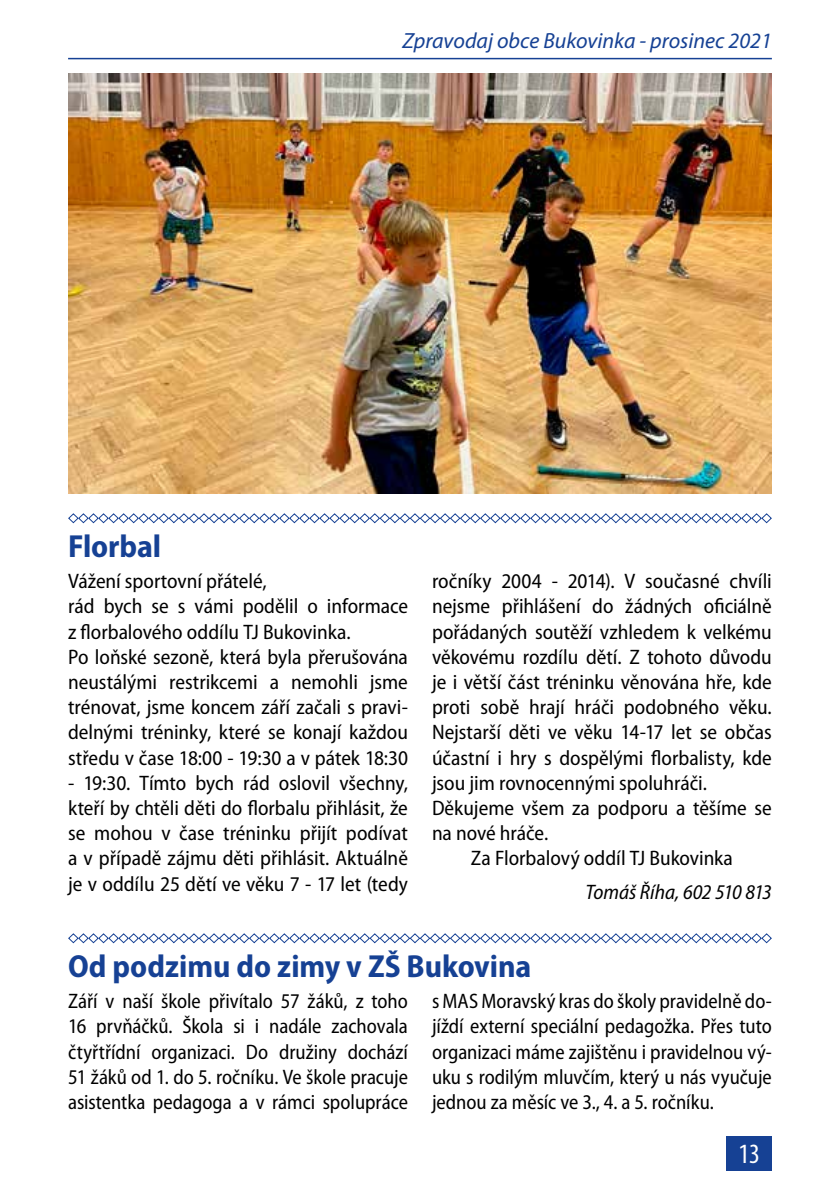
<style>
.page{position:relative;width:840px;height:1191px;background:#fff}
.page>*{position:absolute;margin:0;border:0;box-sizing:border-box;transform-origin:0 0}
.t1{font:700 semi-condensed 32px "Myriad Pro";color:#164194}
.t2{font:condensed 28px "Myriad Pro";color:#fff}
.t3{font:italic 22px "Myriad Pro";color:#164194}
.t4{font:semi-condensed 21px/25.2px "Myriad Pro";color:#000}
.t5{font:semi-condensed 21px/25.2px "Myriad Pro";color:#000;text-align:justify;scale:.96 1}
.t6{font:italic semi-condensed 21px "Myriad Pro";letter-spacing:-.01em;color:#000}
</style>
<div class="page">
<div style="left:726px;top:1136px;width:45px;height:34px;background:#164194"></div>
<hr style="left:68px;top:58px;width:703px;height:1px;background:#164194">
<svg style="left:68px;top:513px;width:704px;height:11px"></svg>
<svg style="left:68px;top:933px;width:704px;height:11px"></svg>
<img style="left:68px;top:74px;width:703px;height:419px">
<p class="t3" style="left:402px;top:27px;width:371px">Zpravodaj obce Bukovinka - prosinec 2021</p>
<h1 class="t1" style="left:68px;top:526px;width:95px">Florbal</h1>
<p class="t4" style="left:68px;top:568px;width:341px">Vážení sportovní přátelé,<br>rád bych se s vámi podělil o informace z florbalového oddílu TJ Bukovinka.<br>Po loňské sezoně, která byla přerušována neustálými restrikcemi a nemohli jsme trénovat, jsme koncem září začali s pravi&shy;delnými tréninky, které se konají každou středu v čase 18:00 - 19:30 a v pátek 18:30</p>
<p class="t4" style="left:68px;top:770px;width:341px;text-align:justify">- 19:30. Tímto bych rád oslovil všechny, kteří by chtěli děti do florbalu přihlásit, že se mohou v čase tréninku přijít podívat a v případě zájmu děti přihlásit. Aktuálně je v oddílu 25 dětí ve věku 7 - 17 let (tedy</p>
<p class="t4" style="left:432px;top:568px;width:341px">ročníky 2004 - 2014). V současné chvíli</p>
<p class="t4" style="left:432px;top:593px;width:341px">nejsme přihlášení do žádných oficiálně</p>
<p class="t4" style="left:432px;top:618px;width:341px">pořádaných soutěží vzhledem k velkému</p>
<p class="t4" style="left:432px;top:644px;width:341px">věkovému rozdílu dětí. Z tohoto důvodu</p>
<p class="t4" style="left:432px;top:669px;width:341px">je i větší část tréninku věnována hře, kde</p>
<p class="t4" style="left:432px;top:694px;width:341px">proti sobě hrají hráči podobného věku.</p>
<p class="t4" style="left:432px;top:719px;width:341px">Nejstarší děti ve věku 14-17 let se občas</p>
<p class="t4" style="left:432px;top:744px;width:341px">účastní i hry s dospělými florbalisty, kde</p>
<p class="t4" style="left:432px;top:770px;width:276px">jsou jim rovnocennými spoluhráči.</p>
<p class="t4" style="left:432px;top:795px;width:341px">Děkujeme všem za podporu a těšíme se</p>
<p class="t4" style="left:432px;top:820px;width:118px">na nové hráče.</p>
<p class="t4" style="left:470px;top:845px;width:263px">Za Florbalový oddíl TJ Bukovinka</p>
<p class="t6" style="left:585px;top:879px;width:188px">Tomáš Říha, 602 510 813</p>
<h1 class="t1" style="left:68px;top:946px;width:464px">Od podzimu do zimy v ZŠ Bukovina</h1>
<p class="t5" style="left:68px;top:988px;width:355px">Září v naší škole přivítalo 57 žáků, z toho 16 prvňáčků. Škola si i nadále zachovala čtyřtřídní organizaci. Do družiny dochází 51 žáků od 1. do 5. ročníku. Ve škole pracuje asistentka pedagoga a v rámci spolupráce</p>
<p class="t5" style="left:432px;top:988px;width:355px">s MAS Moravský kras do školy pravidelně do&shy;jíždí externí speciální pedagožka. Přes tuto organizaci máme zajištěnu i pravidelnou vý&shy;uku s rodilým mluvčím, který u nás vyučuje jednou za měsíc ve 3., 4. a 5. ročníku.</p>
<h2 class="t2" style="left:738px;top:1136px;width:23px">13</h2>
</div>
